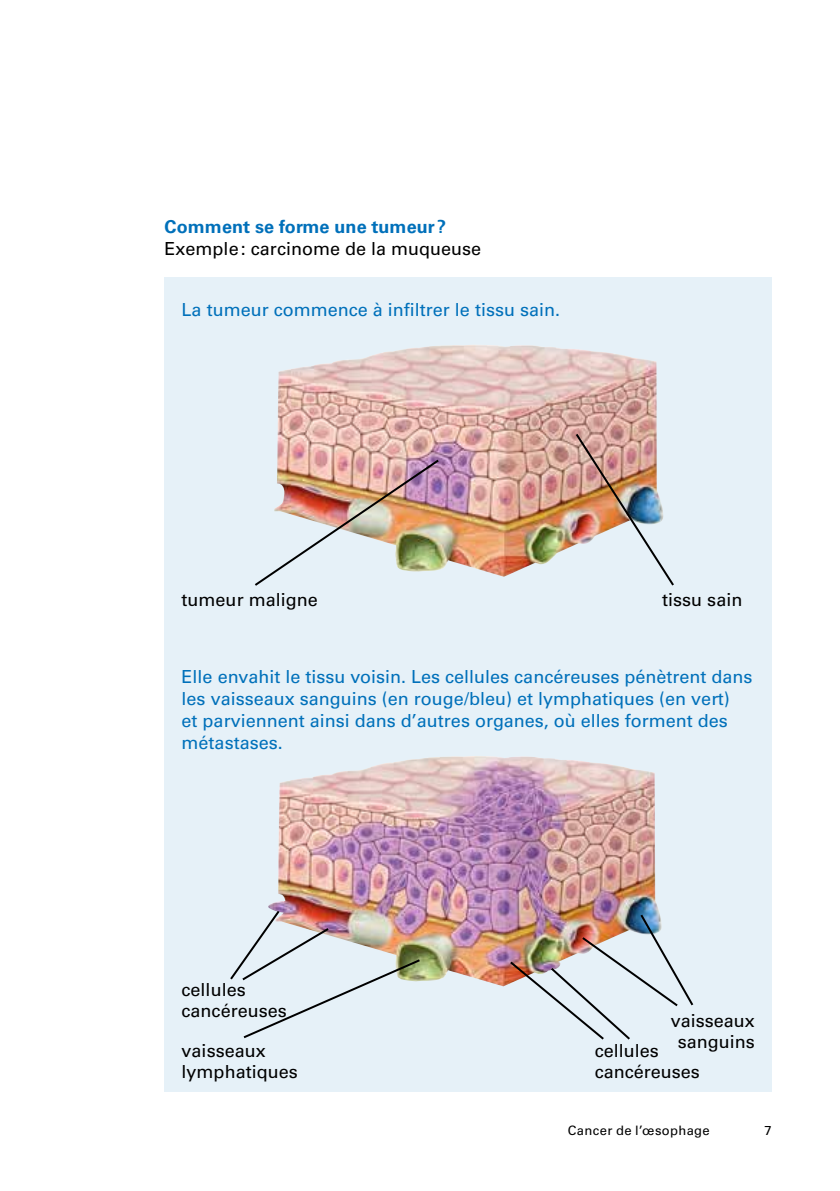
<style>
.page{position:relative;width:840px;height:1191px;background:#fff}
.page>*{position:absolute;margin:0;border:0;box-sizing:border-box;transform-origin:0 0}
.t1{font:18px/22px "Univers LT Std";color:#0070ba}
.t2{font:18px/21px "Univers LT Std";color:#000}
.t3{font:700 18px "Univers LT Std";letter-spacing:.005em;color:#0070ba}
.t4{font:13px "Univers LT Std";letter-spacing:.025em;color:#000}
</style>
<div class="page">
<div style="left:164px;top:277px;width:607px;height:814px;background:#e6f1f8"></div>
<img style="left:277px;top:345px;width:380px;height:232px">
<img style="left:268px;top:756px;width:391px;height:230px">
<img style="left:573px;top:432px;width:101px;height:154px">
<img style="left:255px;top:458px;width:185px;height:128px">
<img style="left:230px;top:908px;width:192px;height:131px">
<img style="left:507px;top:912px;width:187px;height:128px">
<p class="t3" style="left:164px;top:216px;width:283px">Comment se forme une tumeur ?</p>
<p class="t2" style="left:164px;top:238px;width:318px">Exemple: carcinome de la muqueuse</p>
<p class="t1" style="left:181px;top:299px;width:380px">La tumeur commence à infiltrer le tissu sain.</p>
<p class="t2" style="left:181px;top:589px;width:138px">tumeur maligne</p>
<p class="t2" style="left:662px;top:589px;width:82px">tissu sain</p>
<p class="t1" style="left:181px;top:666px;width:572px">Elle envahit le tissu voisin. Les cellules cancéreuses pénètrent dans les vaisseaux sanguins (en rouge/bleu) et lymphatiques (en vert)<br>et parviennent ainsi dans d’autres organes, où elles forment des métastases.</p>
<p class="t2" style="left:181px;top:979px;width:107px">cellules cancéreuses</p>
<p class="t2" style="left:181px;top:1040px;width:118px">vaisseaux lymphatiques</p>
<p class="t2" style="left:670px;top:1010px;width:86px;text-align:center">vaisseaux sanguins</p>
<p class="t2" style="left:594px;top:1039px;width:107px">cellules cancéreuses</p>
<p class="t4" style="left:567px;top:1123px;width:143px">Cancer de l’œsophage</p>
<p class="t4" style="left:764px;top:1122px;width:9px">7</p>
</div>
